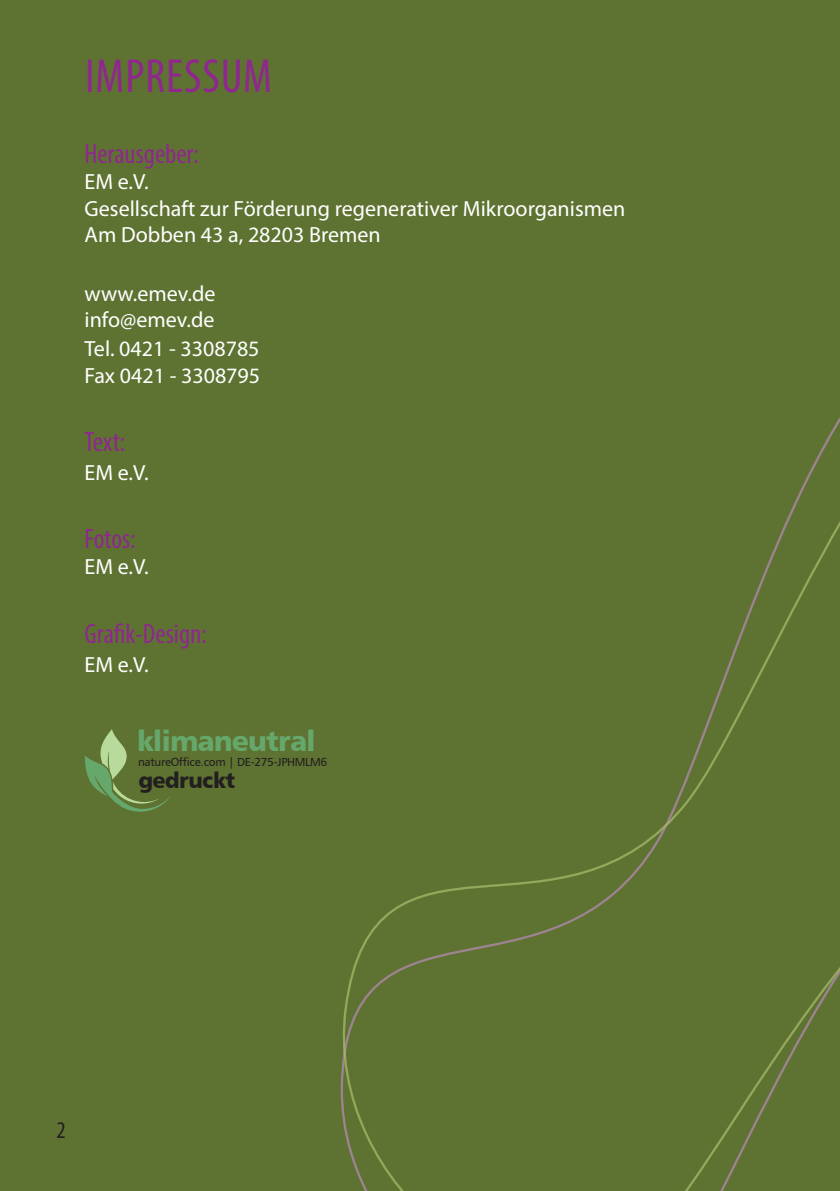
<style>
.page{position:relative;width:840px;height:1191px;background:#fff}
.page>*{position:absolute;margin:0;border:0;box-sizing:border-box;transform-origin:0 0}
.t1{font:condensed 48px "Myriad Pro";letter-spacing:.02em;color:#8f278f}
.t2{font:28.6px "Humanist 777 BT Black B";letter-spacing:-.03em;color:#66a86c}
.t3{font:condensed 28px "Myriad Pro";color:#8f278f}
.t4{font:condensed 24px "Myriad Pro";color:#231f20}
.t5{font:22px/26.4px "Myriad Pro";color:#fff}
.t6{font:22px "Humanist 777 BT Black B";letter-spacing:-.03em;color:#231f20}
.t7{font:11.8px "Humanist 777 BT Roman B";letter-spacing:-.025em;color:#231f20}
</style>
<div class="page">
<div style="left:0;top:0;width:839px;height:1191px;background:#5e7331"></div>
<svg style="left:340px;top:419px;width:499px;height:772px"></svg>
<svg style="left:85px;top:729px;width:86px;height:82px"></svg>
<h1 class="t1" style="left:85px;top:47px;width:188px">IMPRESSUM</h1>
<p class="t3" style="left:85px;top:137px;width:116px">Herausgeber:</p>
<p class="t5" style="left:85px;top:168px;width:542px">EM e.V.<br>Gesellschaft zur Förderung regenerativer Mikroorganismen<br>Am Dobben 43 a, 28203 Bremen</p>
<p class="t5" style="left:85px;top:279px;width:132px">www.emev.de info@emev.de</p>
<p class="t5" style="left:85px;top:335px;width:177px">Tel. 0421 - 3308785<br>Fax 0421 - 3308795</p>
<p class="t3" style="left:85px;top:424px;width:42px">Text:</p>
<p class="t5" style="left:85px;top:459px;width:66px">EM e.V.</p>
<p class="t3" style="left:85px;top:522px;width:52px">Fotos:</p>
<p class="t5" style="left:85px;top:553px;width:66px">EM e.V.</p>
<p class="t3" style="left:85px;top:616px;width:124px">Grafik-Design:</p>
<p class="t5" style="left:85px;top:651px;width:66px">EM e.V.</p>
<h2 class="t2" style="left:137px;top:722px;width:180px">klimaneutral</h2>
<p class="t7" style="left:138px;top:754px;width:190px">natureOffice.com | DE-275-JPHMLM6</p>
<p class="t6" style="left:138px;top:766px;width:98px">gedruckt</p>
<p class="t4" style="left:57px;top:1115px;width:11px">2</p>
</div>
